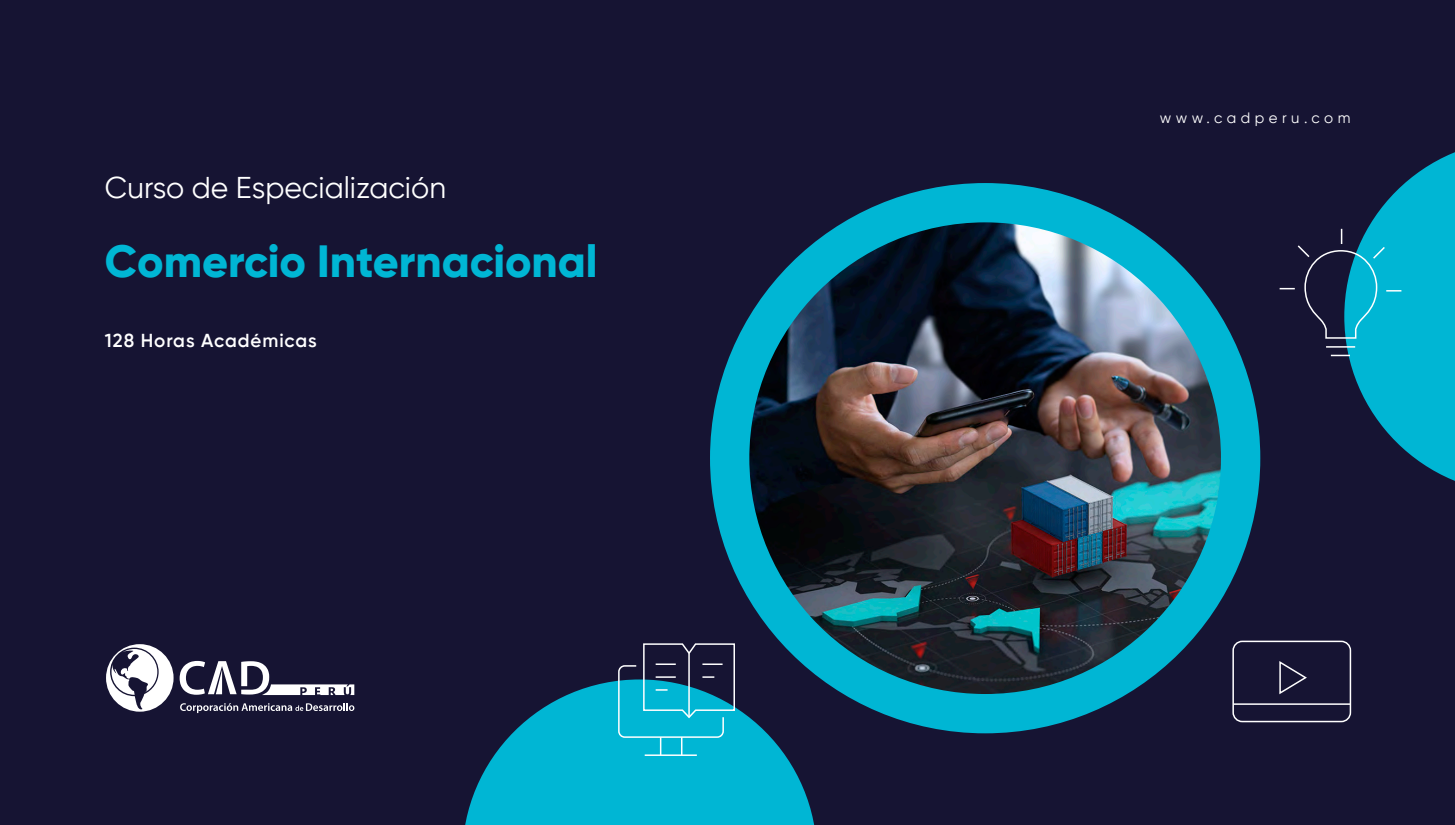
<style>
.page{position:relative;width:1455px;height:825px;background:#161433}
.page>*{position:absolute;margin:0;border:0;box-sizing:border-box;transform-origin:0 0}
.t1{font:800 45px "Gilroy";color:#00b6d4}
.t2{font:30px "Gilroy";color:#fff}
.t3{font:600 18.75px "Gilroy";letter-spacing:.05em;color:#fff}
.t4{font:15px "Gilroy";letter-spacing:.3em;color:#fff}
</style>
<div class="page">
<svg style="left:180px;top:703px;width:174px;height:10px"></svg>
<svg style="left:180px;top:661px;width:174px;height:34px"></svg>
<svg style="left:106px;top:644px;width:68px;height:68px"></svg>
<div style="left:710px;top:183px;width:550px;height:550px;background:#00b6d4;border-radius:50%"></div>
<svg style="left:465px;top:681px;width:350px;height:144px;fill:#00b6d4"></svg>
<img style="left:749px;top:222px;width:472px;height:472px;border-radius:236px">
<svg style="left:1280px;top:152px;width:175px;height:329px"></svg>
<div style="left:1232px;top:641px;width:119px;height:81px;border:2px solid #fff;border-radius:9px"></div>
<svg style="left:1279px;top:661px;width:28px;height:34px"></svg>
<hr style="left:1233px;top:703px;width:117px;height:2px;background:#fff">
<hr style="left:645px;top:754px;width:52px;height:2px;background:#fff">
<svg style="left:617px;top:643px;width:119px;height:112px"></svg>
<hr style="left:688px;top:653px;width:2px;height:64px;background:#fff">
<p class="t2" style="left:105px;top:169px;width:343px">Curso de Especialización</p>
<h1 class="t1" style="left:105px;top:233px;width:494px">Comercio Internacional</h1>
<p class="t3" style="left:105px;top:329px;width:213px">128 Horas Académicas</p>
<p class="t4" style="left:1160px;top:109px;width:192px">www.cadperu.com</p>
</div>
